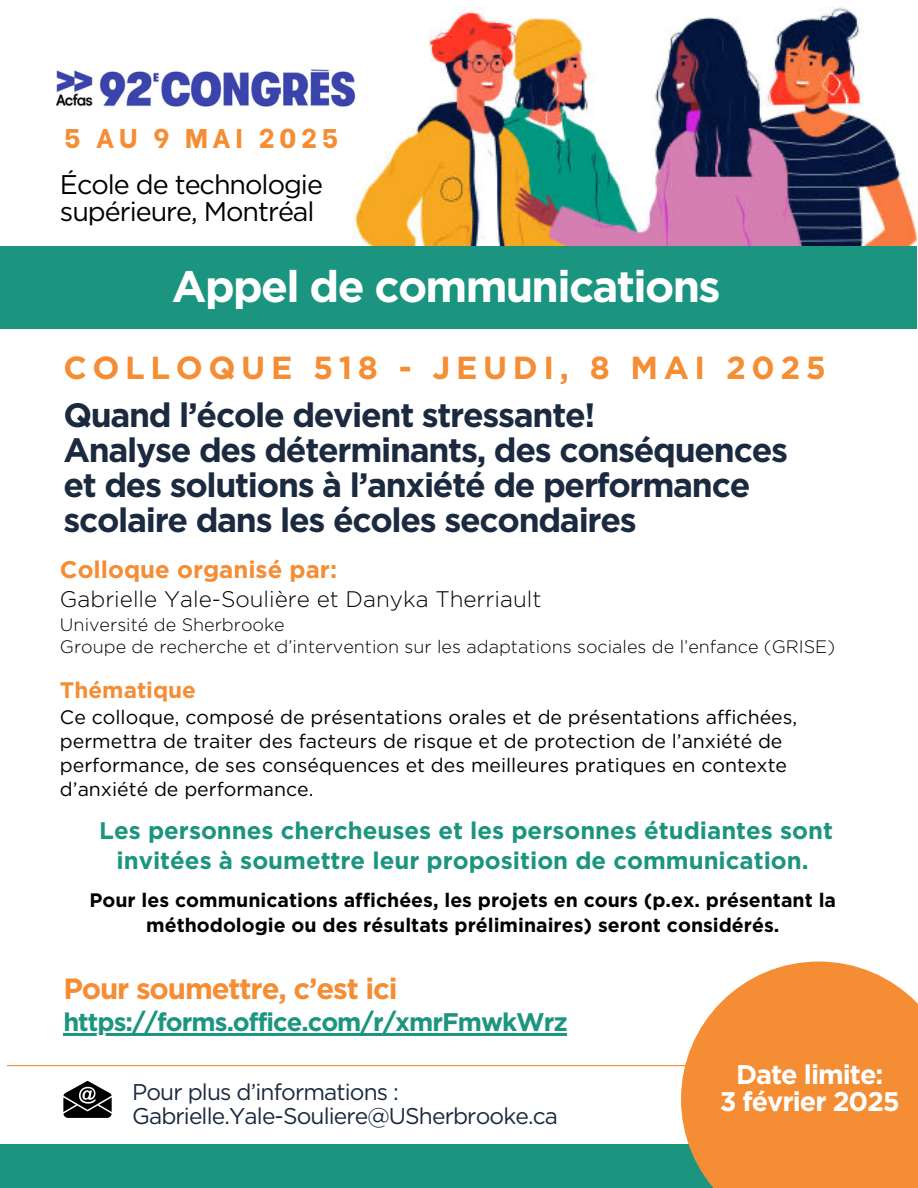
<style>
.page{position:relative;width:918px;height:1188px;background:#fff}
.page>*{position:absolute;margin:0;border:0;box-sizing:border-box;transform-origin:0 0}
.t1{font:700 44.1px "Gotham";letter-spacing:-.04em;color:#fff}
.t2{font:700 33.75px/34.8px "Gotham";letter-spacing:-.04em;color:#1b2a3f}
.t3{font:700 31.95px "Gotham";letter-spacing:.175em;color:#f58d34}
.t4{font:700 29.25px "Gotham";letter-spacing:-.04em;color:#f58d34}
.t5{font:27px/27px "Gotham";letter-spacing:-.04em;color:#000}
.t6{font:700 27px/27px "Gotham";letter-spacing:-.04em;color:#fff;text-align:center}
.t7{font:800 27px "Be Vietnam";letter-spacing:.175em;color:#f58d34}
.t8{font:700 25.5px "Gotham";letter-spacing:-.04em;color:#1c9580}
.t9{font:700 24px/30px "Gotham";color:#1c9580;text-align:center}
.t10{font:700 24px "Gotham";color:#f58d34}
.t11{font:22.8px "Gotham";letter-spacing:-.04em;color:#1b2a3f}
.t12{font:300 22.5px "Gotham";color:#000}
.t13{font:700 22.5px "Gotham";color:#f58d34}
.t14{font:19.5px/24px "Gotham";color:#000}
.t15{font:700 19.5px/24.8px "Gotham";color:#000;text-align:center}
.t16{font:300 18px "Gotham";color:#000}
</style>
<div class="page">
<div style="left:0;top:246px;width:917px;height:83px;background:#1c9580"></div>
<div style="left:0;top:1144px;width:918px;height:44px;background:#1c9580"></div>
<hr style="left:7px;top:1065px;width:904px;height:1px;background:#f58d34">
<img style="left:351px;top:6px;width:567px;height:240px">
<img style="left:56px;top:6px;width:317px;height:170px">
<svg style="left:63px;top:1081px;width:49px;height:37px"></svg>
<svg style="left:681px;top:962px;width:237px;height:226px;background:#f29849"></svg>
<hr style="left:63px;top:1034px;width:504px;height:2px;background:#1c9580">
<p class="t7" style="left:65px;top:116px;width:275px">5 AU 9 MAI 2025</p>
<p class="t5" style="left:60px;top:170px;width:265px">École de technologie supérieure, Montréal</p>
<h1 class="t1" style="left:172px;top:260px;width:550px">Appel de communications</h1>
<h3 class="t3" style="left:63px;top:348px;width:764px">COLLOQUE 518 - JEUDI, 8 MAI 2025</h3>
<h2 class="t2" style="left:63px;top:398px;width:726px">Quand l’école devient stressante!<br>Analyse des déterminants, des conséquences et des solutions à l’anxiété de performance scolaire dans les écoles secondaires</h2>
<p class="t10" style="left:60px;top:555px;width:279px">Colloque organisé par:</p>
<p class="t12" style="left:60px;top:585px;width:483px">Gabrielle Yale-Soulière et Danyka Therriault</p>
<h4 class="t16" style="left:60px;top:613px;width:226px">Université de Sherbrooke</h4>
<h6 class="t16" style="left:60px;top:636px;width:777px">Groupe de recherche et d’intervention sur les adaptations sociales de l’enfance (GRISE)</h6>
<p class="t13" style="left:60px;top:677px;width:138px">Thématique</p>
<p class="t14" style="left:60px;top:705px;width:739px">Ce colloque, composé de présentations orales et de présentations affichées, permettra de traiter des facteurs de risque et de protection de l’anxiété de performance, de ses conséquences et des meilleures pratiques en contexte d’anxiété de performance.</p>
<p class="t9" style="left:99px;top:816px;width:735px">Les personnes chercheuses et les personnes étudiantes sont invitées à soumettre leur proposition de communication.</p>
<h5 class="t15" style="left:90px;top:888px;width:748px">Pour les communications affichées, les projets en cours (p.ex. présentant la méthodologie ou des résultats préliminaires) seront considérés.</h5>
<p class="t4" style="left:63px;top:971px;width:336px">Pour soumettre, c’est ici</p>
<h5 class="t8" style="left:63px;top:1007px;width:506px">https://forms.office.com/r/xmrFmwkWrz</h5>
<p class="t11" style="left:132px;top:1078px;width:269px">Pour plus d’informations :</p>
<p class="t11" style="left:132px;top:1102px;width:427px">Gabrielle.Yale-Souliere@USherbrooke.ca</p>
<p class="t6" style="left:720px;top:1061px;width:182px">Date limite:<br>3 février 2025</p>
</div>
